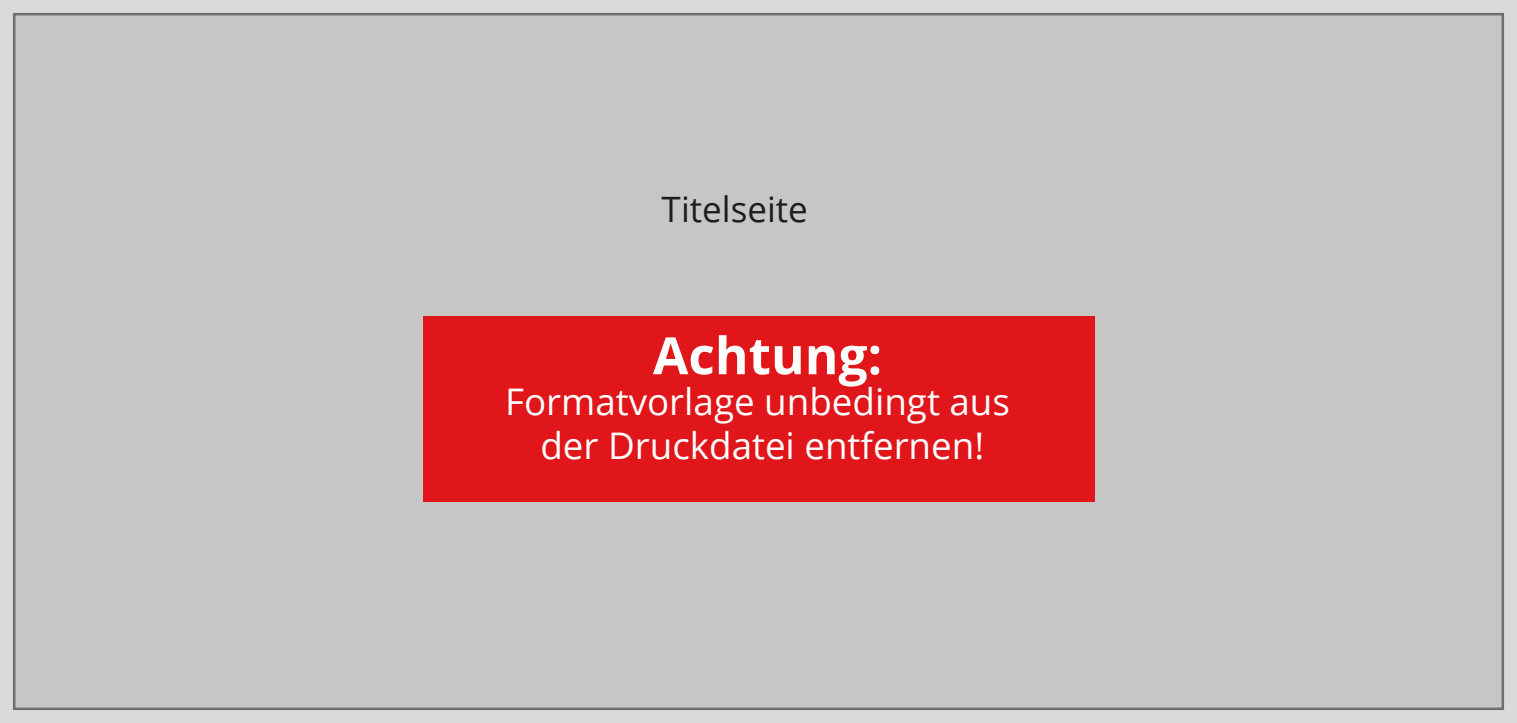
<style>
.page{position:relative;width:1517px;height:723px;background:#d9dadb}
.page>*{position:absolute;margin:0;border:0;box-sizing:border-box;transform-origin:0 0}
.t1{font:700 51.5px "Open Sans";color:#fff}
.t2{font:36.75px/44px "Open Sans";color:#fff;text-align:center}
.t3{font:35px "Open Sans";color:#1d1d1b}
</style>
<div class="page">
<div style="left:13px;top:13px;width:1491px;height:697px;background:#c7c6c7;border:2px solid #6f6f6e"></div>
<div style="left:423px;top:316px;width:671px;height:185px;background:#e1161a"></div>
<p class="t3" style="left:661px;top:185px;width:148px">Titelseite</p>
<p class="t1" style="left:653px;top:319px;width:231px">Achtung:</p>
<p class="t2" style="left:505px;top:379px;width:506px">Formatvorlage unbedingt aus der Druckdatei entfernen!</p>
</div>
